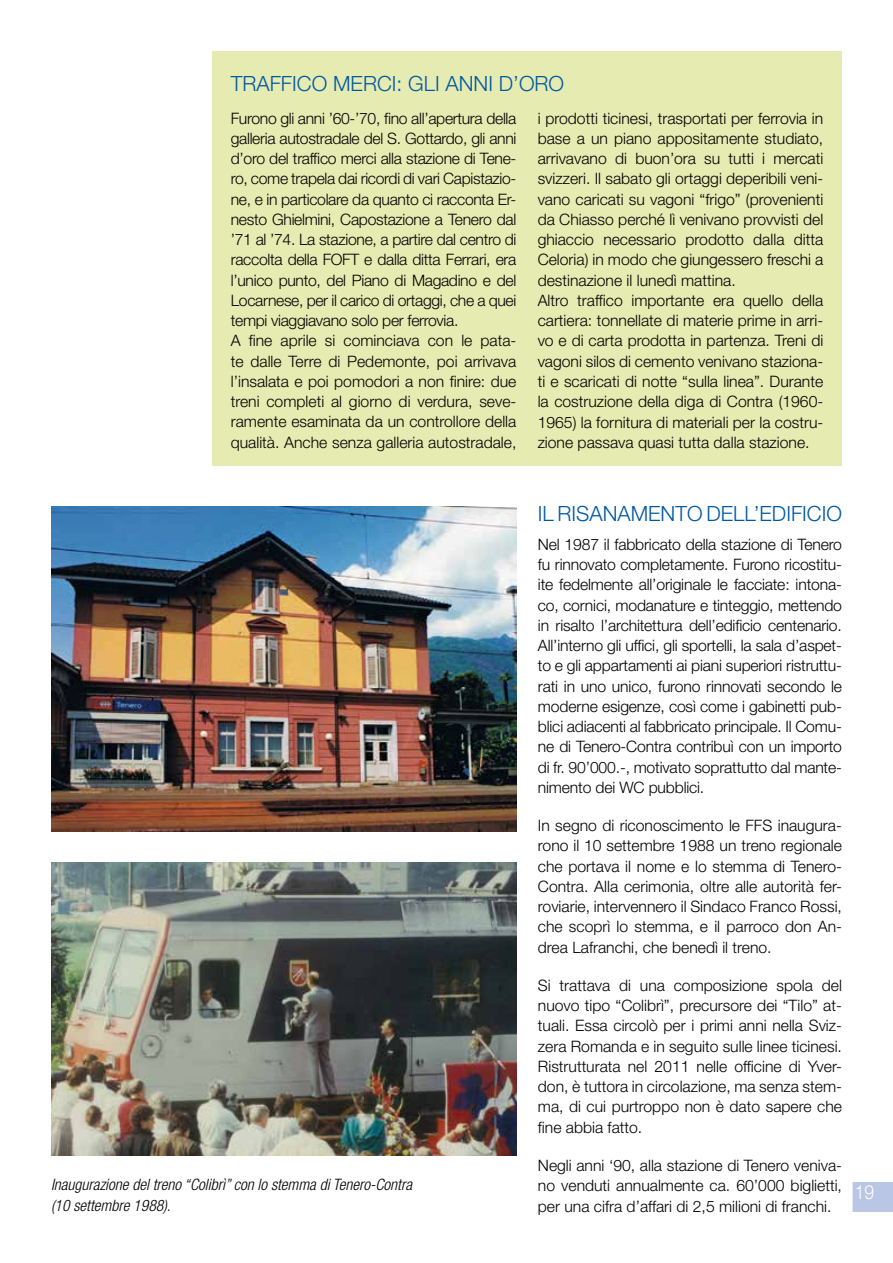
<style>
.page{position:relative;width:893px;height:1263px;background:#fff}
.page>*{position:absolute;margin:0;border:0;box-sizing:border-box;transform-origin:0 0}
.t1{font:300 21px "Helvetica Neue LT Std";color:#0058a2}
.t2{font:300 19.5px "Helvetica Neue LT Std";color:#fff;scale:.9 1}
.t3{font:300 15.75px/20.2px "Helvetica Neue LT Std";color:#000;text-align:justify}
.t4{font:300 15.75px/20.2px "Helvetica Neue LT Std";letter-spacing:-.02em;color:#000}
.t5{font:italic 300 condensed 15.75px/20.2px "Helvetica Neue LT Std";color:#000}
</style>
<div class="page">
<div style="left:853px;top:1182px;width:40px;height:30px;background:#bac6e5"></div>
<img style="left:51px;top:506px;width:466px;height:325px">
<img style="left:51px;top:862px;width:465px;height:294px">
<div style="left:213px;top:51px;width:629px;height:415px;background:#e6ebb1"></div>
<h1 class="t1" style="left:231px;top:71px;width:335px">TRAFFICO MERCI: GLI ANNI D’ORO</h1>
<p class="t4" style="left:231px;top:108px;width:287px">Furono gli anni ’60-’70, fino all’apertura della galleria autostradale del S. Gottardo, gli anni d’oro del traffico merci alla stazione di Tene&shy;ro, come trapela dai ricordi di vari Capistazio&shy;ne, e in particolare da quanto ci racconta Er&shy;nesto Ghielmini, Capostazione a Tenero dal ’71 al ’74. La stazione, a partire dal centro di raccolta della FOFT e dalla ditta Ferrari, era l’unico punto, del Piano di Magadino e del Locarnese, per il carico di ortaggi, che a quei tempi viaggiavano solo per ferrovia.<br>A fine aprile si cominciava con le pata&shy;te dalle Terre di Pedemonte, poi arrivava l’insalata e poi pomodori a non finire: due treni completi al giorno di verdura, seve&shy;ramente esaminata da un controllore della qualità. Anche senza galleria autostradale,</p>
<p class="t3" style="left:538px;top:108px;width:287px;text-align:left">i prodotti ticinesi, trasportati per ferrovia in base a un piano appositamente studiato, arrivavano di buon’ora su tutti i mercati svizzeri. Il sabato gli ortaggi deperibili veni&shy;vano caricati su vagoni “frigo” (provenienti da Chiasso perché lì venivano provvisti del ghiaccio necessario prodotto dalla ditta Celoria) in modo che giungessero freschi a destinazione il lunedì mattina.<br>Altro traffico importante era quello della cartiera: tonnellate di materie prime in arri&shy;vo e di carta prodotta in partenza. Treni di vagoni silos di cemento venivano staziona&shy;ti e scaricati di notte “sulla linea”. Durante la costruzione della diga di Contra (1960- 1965) la fornitura di materiali per la costru&shy;zione passava quasi tutta dalla stazione.</p>
<p class="t5" style="left:51px;top:1175px;width:363px">Inaugurazione del treno “Colibrì” con lo stemma di Tenero-Contra (10 settembre 1988).</p>
<h1 class="t1" style="left:538px;top:501px;width:306px">IL RISANAMENTO DELL’EDIFICIO</h1>
<p class="t3" style="left:538px;top:534px;width:306px">Nel 1987 il fabbricato della stazione di Tenero fu rinnovato completamente. Furono ricostitu&shy;ite fedelmente all’originale le facciate: intona&shy;co, cornici, modanature e tinteggio, mettendo in risalto l’architettura dell’edificio centenario.<br>All’interno gli uffici, gli sportelli, la sala d’aspet&shy;to e gli appartamenti ai piani superiori ristruttu&shy;rati in uno unico, furono rinnovati secondo le moderne esigenze, così come i gabinetti pub&shy;blici adiacenti al fabbricato principale. Il Comu&shy;ne di Tenero-Contra contribuì con un importo di fr. 90’000.-, motivato soprattutto dal mante&shy;nimento dei WC pubblici.</p>
<p class="t3" style="left:538px;top:815px;width:306px">In segno di riconoscimento le FFS inaugura&shy;rono il 10 settembre 1988 un treno regionale che portava il nome e lo stemma di Tenero-Contra. Alla cerimonia, oltre alle autorità fer&shy;roviarie, intervennero il Sindaco Franco Rossi, che scoprì lo stemma, e il parroco don An&shy;drea Lafranchi, che benedì il treno.</p>
<p class="t3" style="left:538px;top:975px;width:306px">Si trattava di una composizione spola del nuovo tipo “Colibrì”, precursore dei “Tilo” at&shy;tuali. Essa circolò per i primi anni nella Sviz&shy;zera Romanda e in seguito sulle linee ticinesi.<br>Ristrutturata nel 2011 nelle officine di Yver&shy;don, è tuttora in circolazione, ma senza stem&shy;ma, di cui purtroppo non è dato sapere che fine abbia fatto.</p>
<p class="t3" style="left:538px;top:1155px;width:306px">Negli anni ‘90, alla stazione di Tenero veniva&shy;no venduti annualmente ca. 60’000 biglietti, per una cifra d’affari di 2,5 milioni di franchi.</p>
<p class="t2" style="left:855px;top:1180px;width:23px">19</p>
</div>
